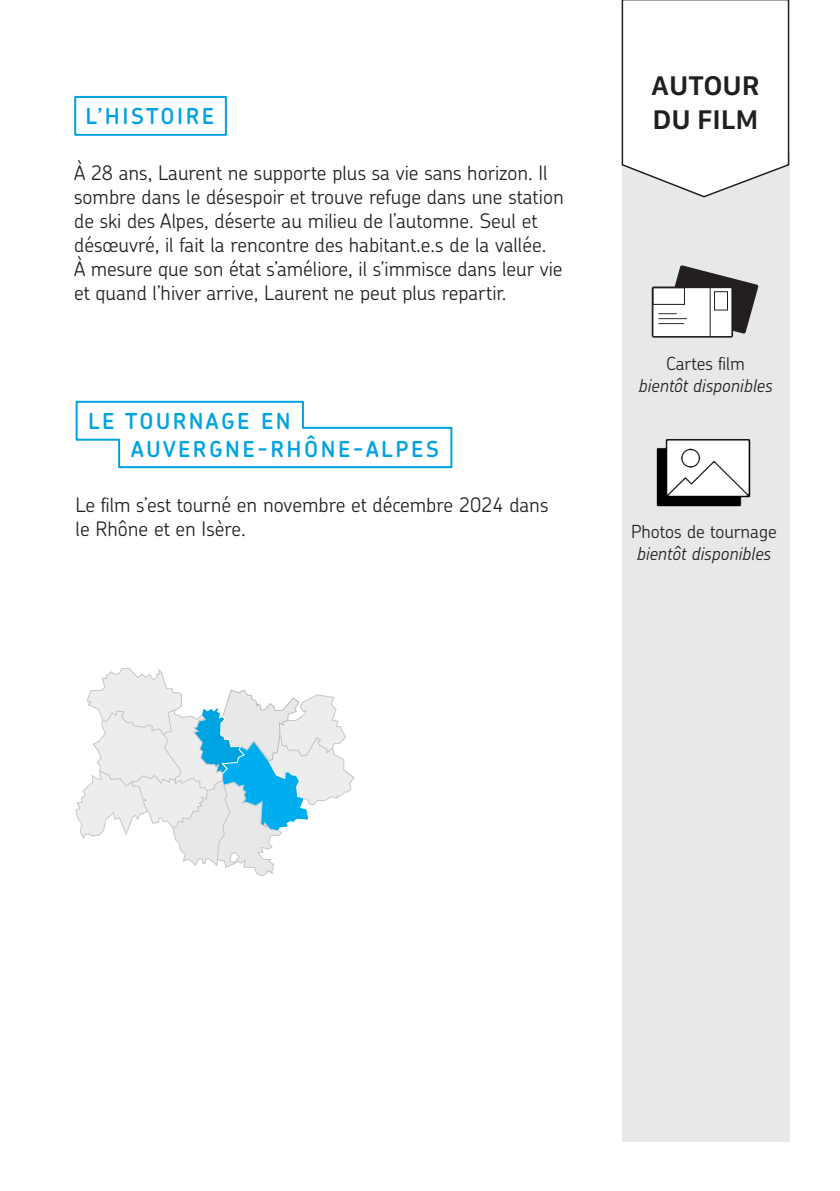
<style>
.page{position:relative;width:840px;height:1191px;background:#fff}
.page>*{position:absolute;margin:0;border:0;box-sizing:border-box;transform-origin:0 0}
.AUTOUR_DU_FILM{font:900 28px "SF Compact";color:#231f20}
.t1{font:600 22px "Chevin Pro";letter-spacing:.115em;color:#00a3e1}
.Paragraphes_fiches_films{font:300 20px/24px "Chevin Pro";color:#231f20}
.t2{font:italic 300 18px/21.6px "Chevin Pro";color:#231f20;text-align:center}
.t3{font:300 18px "Chevin Pro";letter-spacing:-.01em;color:#231f20}
.s1{font-style:normal}
</style>
<div class="page">
<div style="left:74px;top:96px;width:153px;height:40px;border:2px solid #00a3e1"></div>
<div style="left:621px;top:153px;width:167px;height:989px;background:#e6e8e9"></div>
<svg style="left:621px;top:0;width:168px;height:198px"></svg>
<svg style="left:75px;top:667px;width:279px;height:209px"></svg>
<svg style="left:651px;top:265px;width:107px;height:73px"></svg>
<hr style="left:709px;top:287px;width:1px;height:49px;background:#231f20">
<svg style="left:75px;top:400px;width:378px;height:69px"></svg>
<img style="left:656px;top:439px;width:94px;height:67px">
<p class="t1" style="left:86px;top:101px;width:130px">L’HISTOIRE</p>
<p class="Paragraphes_fiches_films" style="left:74px;top:160px;width:491px">À 28 ans, Laurent ne supporte plus sa vie sans horizon. Il sombre dans le désespoir et trouve refuge dans une station de ski des Alpes, déserte au milieu de l’automne. Seul et désœuvré, il fait la rencontre des habitant.e.s de la vallée.<br>À mesure que son état s’améliore, il s’immisce dans leur vie et quand l’hiver arrive, Laurent ne peut plus repartir.</p>
<p class="t1" style="left:88px;top:407px;width:204px">LE TOURNAGE EN</p>
<p class="t1" style="left:131px;top:435px;width:309px">AUVERGNE-RHÔNE-ALPES</p>
<p class="Paragraphes_fiches_films" style="left:76px;top:492px;width:474px">Le film s’est tourné en novembre et décembre 2024 dans le Rhône et en Isère.</p>
<p class="AUTOUR_DU_FILM" style="left:650px;top:69px;width:110px">AUTOUR</p>
<p class="AUTOUR_DU_FILM" style="left:652px;top:103px;width:107px">DU FILM</p>
<p class="t3" style="left:665px;top:352px;width:80px">Cartes film</p>
<p class="t2" style="left:638px;top:374px;width:135px">bientôt disponibles</p>
<p class="t2" style="left:630px;top:520px;width:147px"><span class="s1">Photos de tournage </span>bientôt disponibles</p>
</div>
